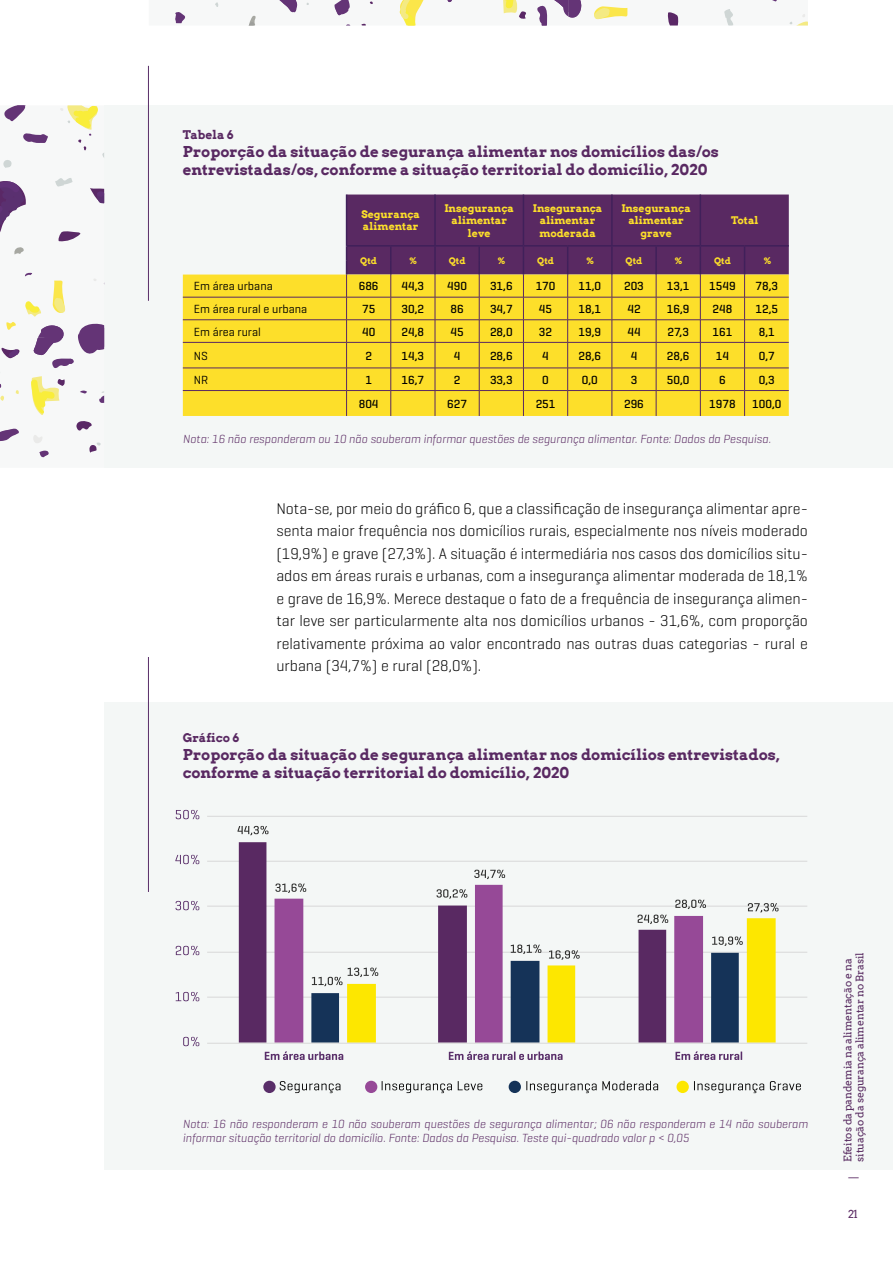
<style>
.page{position:relative;width:893px;height:1263px;background:#fff}
.page>*{position:absolute;margin:0;border:0;box-sizing:border-box;transform-origin:0 0}
.t1{font:300 15.75px/22.5px "Geogrotesque";color:#000;text-align:justify}
.t2{font:700 15px/18px "Arvo";color:#592962}
.t3{font:italic 300 12px/14.4px "Geogrotesque";color:#592962}
.t4{font:500 12px "Geogrotesque";color:#000}
.t5{font:12px "Geogrotesque";color:#000}
.t6{font:700 12px "Arvo";color:#592962}
.t7{font:11.25px "Arvo";color:#592962}
.t8{font:700 10.5px/12.6px "Arvo";color:#fddf2a;text-align:center}
.t9{font:10.5px/12px "Arvo";letter-spacing:-.01em;color:#592962}
.t10{font:700 9px "Arvo";color:#fddf2a}
</style>
<div class="page">
<svg style="left:175px;top:0;width:633px;height:26px"></svg>
<div style="left:104px;top:702px;width:789px;height:467px;background:#f4f7f6"></div>
<hr style="left:148px;top:657px;width:1px;height:235px;background:#592e69">
<div style="left:104px;top:105px;width:789px;height:363px;background:#f4f7f6"></div>
<svg style="left:183px;top:195px;width:606px;height:221px;background:#cbab4e"></svg>
<div style="left:0;top:338px;width:104px;height:130px;background:#f7f8f8"></div>
<svg style="left:0;top:105px;width:105px;height:352px"></svg>
<hr style="left:148px;top:66px;width:1px;height:235px;background:#592e69">
<svg style="left:280px;top:1081px;width:60px;height:12px"></svg>
<svg style="left:382px;top:1081px;width:70px;height:12px"></svg>
<svg style="left:458px;top:1081px;width:24px;height:9px"></svg>
<svg style="left:526px;top:1081px;width:132px;height:12px"></svg>
<svg style="left:694px;top:1081px;width:70px;height:12px"></svg>
<svg style="left:770px;top:1081px;width:31px;height:9px"></svg>
<div style="left:263px;top:1081px;width:13px;height:12px;background:#592e69;border-radius:50%"></div>
<div style="left:365px;top:1081px;width:12px;height:12px;background:#964997;border-radius:50%"></div>
<div style="left:509px;top:1081px;width:12px;height:12px;background:#153358;border-radius:50%"></div>
<div style="left:676px;top:1081px;width:13px;height:12px;background:#fde700;border-radius:50%"></div>
<hr style="left:207px;top:816px;width:600px;height:1px;background:#d8d8d8">
<hr style="left:207px;top:861px;width:600px;height:1px;background:#d8d8d8">
<hr style="left:207px;top:906px;width:600px;height:1px;background:#d8d8d8">
<hr style="left:207px;top:952px;width:600px;height:1px;background:#d8d8d8">
<hr style="left:207px;top:997px;width:600px;height:1px;background:#d8d8d8">
<svg style="left:239px;top:842px;width:267px;height:201px"></svg>
<svg style="left:275px;top:885px;width:428px;height:158px"></svg>
<svg style="left:347px;top:918px;width:429px;height:125px"></svg>
<hr style="left:207px;top:1043px;width:600px;height:1px;background:#d8d8d8">
<svg style="left:237px;top:826px;width:31px;height:9px"></svg>
<svg style="left:437px;top:889px;width:30px;height:10px"></svg>
<svg style="left:637px;top:914px;width:31px;height:10px"></svg>
<svg style="left:275px;top:883px;width:31px;height:10px"></svg>
<svg style="left:474px;top:870px;width:31px;height:9px"></svg>
<svg style="left:675px;top:900px;width:31px;height:9px"></svg>
<svg style="left:311px;top:936px;width:432px;height:107px"></svg>
<svg style="left:748px;top:903px;width:30px;height:9px"></svg>
<svg style="left:183px;top:1037px;width:16px;height:9px"></svg>
<svg style="left:176px;top:992px;width:23px;height:9px"></svg>
<svg style="left:176px;top:946px;width:23px;height:9px"></svg>
<svg style="left:176px;top:901px;width:23px;height:9px"></svg>
<svg style="left:175px;top:855px;width:24px;height:9px"></svg>
<svg style="left:176px;top:810px;width:23px;height:9px"></svg>
<svg style="left:265px;top:1051px;width:78px;height:9px"></svg>
<svg style="left:449px;top:1051px;width:114px;height:9px"></svg>
<svg style="left:675px;top:1051px;width:67px;height:9px"></svg>
<p class="t6" style="left:183px;top:128px;width:52px">Tabela 6</p>
<p class="t2" style="left:183px;top:143px;width:538px">Proporção da situação de segurança alimentar nos domicílios das/os entrevistadas/os, conforme a situação territorial do domicílio, 2020</p>
<p class="t8" style="left:361px;top:208px;width:60px;text-align:left">Segurança alimentar</p>
<p class="t8" style="left:444px;top:201px;width:71px">Insegurança alimentar leve</p>
<p class="t8" style="left:533px;top:201px;width:71px">Insegurança alimentar moderada</p>
<p class="t8" style="left:621px;top:201px;width:71px">Insegurança alimentar grave</p>
<p class="t8" style="left:731px;top:214px;width:29px">Total</p>
<p class="t10" style="left:360px;top:255px;width:18px">Qtd</p>
<p class="t10" style="left:409px;top:255px;width:10px">%</p>
<p class="t10" style="left:449px;top:255px;width:18px">Qtd</p>
<p class="t10" style="left:497px;top:255px;width:10px">%</p>
<p class="t10" style="left:537px;top:255px;width:18px">Qtd</p>
<p class="t10" style="left:586px;top:255px;width:10px">%</p>
<p class="t10" style="left:626px;top:255px;width:18px">Qtd</p>
<p class="t10" style="left:674px;top:255px;width:10px">%</p>
<p class="t10" style="left:714px;top:255px;width:18px">Qtd</p>
<p class="t10" style="left:763px;top:255px;width:10px">%</p>
<p class="t5" style="left:194px;top:279px;width:80px">Em área urbana</p>
<p class="t4" style="left:359px;top:279px;width:21px">686</p>
<p class="t4" style="left:402px;top:279px;width:24px">44,3</p>
<p class="t4" style="left:447px;top:279px;width:21px">490</p>
<p class="t4" style="left:490px;top:279px;width:24px">31,6</p>
<p class="t4" style="left:536px;top:279px;width:21px">170</p>
<p class="t4" style="left:578px;top:279px;width:24px">11,0</p>
<p class="t4" style="left:624px;top:279px;width:21px">203</p>
<p class="t4" style="left:667px;top:279px;width:24px">13,1</p>
<p class="t4" style="left:709px;top:279px;width:28px">1549</p>
<p class="t4" style="left:755px;top:279px;width:24px">78,3</p>
<p class="t5" style="left:194px;top:301px;width:115px">Em área rural e urbana</p>
<p class="t4" style="left:362px;top:301px;width:15px">75</p>
<p class="t4" style="left:402px;top:301px;width:24px">30,2</p>
<p class="t4" style="left:450px;top:301px;width:15px">86</p>
<p class="t4" style="left:490px;top:301px;width:24px">34,7</p>
<p class="t4" style="left:539px;top:301px;width:15px">45</p>
<p class="t4" style="left:578px;top:301px;width:24px">18,1</p>
<p class="t4" style="left:627px;top:301px;width:15px">42</p>
<p class="t4" style="left:667px;top:301px;width:24px">16,9</p>
<p class="t4" style="left:713px;top:301px;width:21px">248</p>
<p class="t4" style="left:755px;top:301px;width:24px">12,5</p>
<p class="t5" style="left:194px;top:324px;width:69px">Em área rural</p>
<p class="t4" style="left:362px;top:324px;width:15px">40</p>
<p class="t4" style="left:402px;top:324px;width:24px">24,8</p>
<p class="t4" style="left:450px;top:324px;width:15px">45</p>
<p class="t4" style="left:490px;top:324px;width:24px">28,0</p>
<p class="t4" style="left:539px;top:324px;width:15px">32</p>
<p class="t4" style="left:578px;top:324px;width:24px">19,9</p>
<p class="t4" style="left:627px;top:324px;width:15px">44</p>
<p class="t4" style="left:667px;top:324px;width:23px">27,3</p>
<p class="t4" style="left:713px;top:324px;width:21px">161</p>
<p class="t4" style="left:759px;top:324px;width:17px">8,1</p>
<p class="t5" style="left:194px;top:348px;width:16px">NS</p>
<p class="t4" style="left:365px;top:348px;width:8px">2</p>
<p class="t4" style="left:402px;top:348px;width:24px">14,3</p>
<p class="t4" style="left:454px;top:348px;width:8px">4</p>
<p class="t4" style="left:490px;top:348px;width:24px">28,6</p>
<p class="t4" style="left:542px;top:348px;width:8px">4</p>
<p class="t4" style="left:578px;top:348px;width:24px">28,6</p>
<p class="t4" style="left:631px;top:348px;width:8px">4</p>
<p class="t4" style="left:667px;top:348px;width:24px">28,6</p>
<p class="t4" style="left:716px;top:348px;width:15px">14</p>
<p class="t4" style="left:759px;top:348px;width:17px">0,7</p>
<p class="t5" style="left:194px;top:372px;width:16px">NR</p>
<p class="t4" style="left:365px;top:372px;width:8px">1</p>
<p class="t4" style="left:402px;top:372px;width:24px">16,7</p>
<p class="t4" style="left:454px;top:372px;width:8px">2</p>
<p class="t4" style="left:490px;top:372px;width:24px">33,3</p>
<p class="t4" style="left:542px;top:372px;width:8px">0</p>
<p class="t4" style="left:582px;top:372px;width:17px">0,0</p>
<p class="t4" style="left:631px;top:372px;width:8px">3</p>
<p class="t4" style="left:667px;top:372px;width:24px">50,0</p>
<p class="t4" style="left:719px;top:372px;width:8px">6</p>
<p class="t4" style="left:759px;top:372px;width:17px">0,3</p>
<p class="t4" style="left:359px;top:396px;width:21px">804</p>
<p class="t4" style="left:447px;top:396px;width:21px">627</p>
<p class="t4" style="left:536px;top:396px;width:21px">251</p>
<p class="t4" style="left:624px;top:396px;width:21px">296</p>
<p class="t4" style="left:709px;top:396px;width:28px">1978</p>
<p class="t4" style="left:752px;top:396px;width:31px">100,0</p>
<p class="t3" style="left:183px;top:431px;width:589px">Nota: 16 não responderam ou 10 não souberam informar questões de segurança alimentar. Fonte: Dados da Pesquisa.</p>
<p class="t1" style="left:276px;top:496px;width:533px">Nota-se, por meio do gráfico 6, que a classificação de insegurança alimentar apre&shy;senta maior frequência nos domicílios rurais, especialmente nos níveis moderado (19,9%) e grave (27,3%). A situação é intermediária nos casos dos domicílios situ&shy;ados em áreas rurais e urbanas, com a insegurança alimentar moderada de 18,1% e grave de 16,9%. Merece destaque o fato de a frequência de insegurança alimen&shy;tar leve ser particularmente alta nos domicílios urbanos - 31,6%, com proporção relativamente próxima ao valor encontrado nas outras duas categorias - rural e urbana (34,7%) e rural (28,0%).</p>
<p class="t6" style="left:183px;top:730px;width:58px">Gráfico 6</p>
<p class="t2" style="left:183px;top:745px;width:598px">Proporção da situação de segurança alimentar nos domicílios entrevistados, conforme a situação territorial do domicílio, 2020</p>
<p class="t3" style="left:183px;top:1116px;width:627px">Nota: 16 não responderam e 10 não souberam questões de segurança alimentar; 06 não responderam e 14 não souberam informar situação territorial do domicílio. Fonte: Dados da Pesquisa. Teste qui-quadrado valor p &lt; 0,05</p>
<p class="t9" style="left:842px;top:1162px;width:211px;rotate:-90deg">Efeitos da pandemia na alimentação e na situação da segurança alimentar no Brasil</p>
<p class="t9" style="left:848px;top:1179px;width:4px;rotate:-90deg">|</p>
<p class="t7" style="left:848px;top:1207px;width:11px">21</p>
</div>
